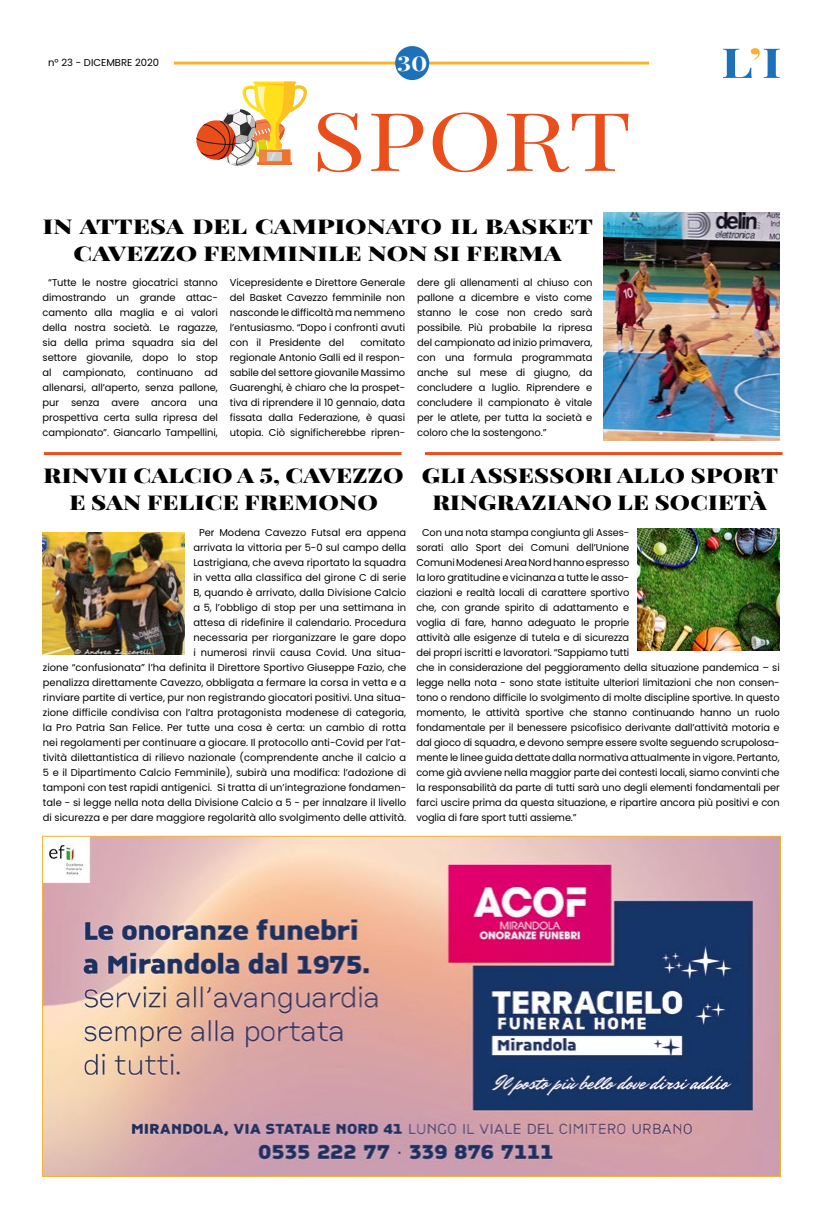
<style>
.page{position:relative;width:823px;height:1219px;background:#fff}
.page>*{position:absolute;margin:0;border:0;box-sizing:border-box;transform-origin:0 0}
.t1{font:81px "Playfair Display SC";letter-spacing:.005em;color:#e94e1b;scale:1.25 1}
.ph-titoli_brevi{font:900 20px/27px "Playfair Display SC";letter-spacing:.01em;color:#000;text-align:center;scale:1.3 1}
.ph-titoli_brevi-2{font:900 20px/27px "Playfair Display SC";letter-spacing:.01em;color:#000;text-align:center;scale:1.22 1}
.ph-titoli_brevi-3{font:900 20px/27px "Playfair Display SC";letter-spacing:.01em;color:#000;text-align:center;scale:1.24 1}
.t2{font:700 20px "Playfair Display SC";color:#fff;scale:1.25 1}
.ph-testo_articolo{font:10px/15px "Poppins";letter-spacing:-.005em;color:#000;text-align:justify}
</style>
<div class="page">
<hr style="left:174px;top:62px;width:474px;height:3px;background:#f9b234">
<div style="left:395px;top:46px;width:34px;height:34px;background:#1d71b8;border-radius:50%"></div>
<svg style="left:723px;top:48px;width:56px;height:30px"></svg>
<svg style="left:196px;top:82px;width:111px;height:84px"></svg>
<img style="left:44px;top:838px;width:734px;height:337px">
<img style="left:603px;top:213px;width:176px;height:228px">
<hr style="left:44px;top:452px;width:357px;height:3px;background:#e94e1b">
<hr style="left:424px;top:452px;width:358px;height:3px;background:#e94e1b">
<img style="left:43px;top:533px;width:142px;height:122px">
<img style="left:637px;top:529px;width:142px;height:122px">
<p class="ph-testo_articolo" style="left:48px;top:55px;width:112px">n° 23 - DICEMBRE 2020</p>
<h2 class="t2" style="left:397px;top:51px;width:26px">30</h2>
<h1 class="t1" style="left:311px;top:91px;width:257px">SPORT</h1>
<p class="ph-titoli_brevi" style="left:43px;top:213px;width:424px">IN ATTESA DEL CAMPIONATO IL BASKET<br>CAVEZZO FEMMINILE NON SI FERMA</p>
<p class="ph-testo_articolo" style="left:43px;top:275px;width:177px;text-align:center">“Tutte le nostre giocatrici stanno dimostrando un grande attac&shy;camento alla maglia e ai valori della nostra società. Le ragazze, sia della prima squadra sia del settore giovanile, dopo lo stop al campionato, continuano ad allenarsi, all’aperto, senza pallone, pur senza avere ancora una prospettiva certa sulla ripresa del campionato”. Giancarlo Tampellini,</p>
<p class="ph-testo_articolo" style="left:230px;top:275px;width:177px">Vicepresidente e Direttore Generale del Basket Cavezzo femminile non nasconde le difficoltà ma nemmeno l’entusiasmo. “Dopo i confronti avuti con il Presidente del</p>
<p class="ph-testo_articolo" style="left:230px;top:335px;width:177px;text-indent:130px">comitato regionale Antonio Galli ed il respon&shy;sabile del settore giovanile Massimo Guarenghi, è chiaro che la prospet&shy;tiva di riprendere il 10 gennaio, data fissata dalla Federazione, è quasi utopia. Ciò significherebbe ripren-</p>
<p class="ph-testo_articolo" style="left:417px;top:275px;width:177px">dere gli allenamenti al chiuso con pallone a dicembre e visto come stanno le cose non credo sarà possibile. Più probabile la ripresa del campionato ad inizio primavera, con una formula programmata anche sul mese di giugno, da concludere a luglio. Riprendere e concludere il campionato è vitale per le atlete, per tutta la società e coloro che la sostengono.”</p>
<p class="ph-titoli_brevi-3" style="left:43px;top:462px;width:292px">RINVII CALCIO A 5, CAVEZZO<br>E SAN FELICE FREMONO</p>
<p class="ph-titoli_brevi-2" style="left:421px;top:462px;width:293px">GLI ASSESSORI ALLO SPORT<br>RINGRAZIANO LE SOCIETÀ</p>
<p class="ph-testo_articolo" style="left:43px;top:525px;width:364px;text-align:right">Per Modena Cavezzo Futsal era appena<br>arrivata la vittoria per 5-0 sul campo della<br>Lastrigiana, che aveva riportato la squadra<br>in vetta alla classifica del girone C di serie<br>B, quando è arrivato, dalla Divisione Calcio<br>a 5, l’obbligo di stop per una settimana in<br>attesa di ridefinire il calendario. Procedura<br>necessaria per riorganizzare le gare dopo<br>i numerosi rinvii causa Covid. Una situa-<br>zione “confusionata” l’ha definita il Direttore Sportivo Giuseppe Fazio, che penalizza direttamente Cavezzo, obbligata a fermare la corsa in vetta e a rinviare partite di vertice, pur non registrando giocatori positivi. Una situa&shy;zione difficile condivisa con l’altra protagonista modenese di categoria, la Pro Patria San Felice. Per tutte una cosa è certa: un cambio di rotta nei regolamenti per continuare a giocare. Il protocollo anti-Covid per l’at&shy;tività dilettantistica di rilievo nazionale (comprendente anche il calcio a 5 e il Dipartimento Calcio Femminile), subirà una modifica: l’adozione di tamponi con test rapidi antigenici. Si tratta di un’integrazione fondamen&shy;tale - si legge nella nota della Divisione Calcio a 5 - per innalzare il livello di sicurezza e per dare maggiore regolarità allo svolgimento delle attività.</p>
<p class="ph-testo_articolo" style="left:416px;top:525px;width:364px;text-align:left;text-indent:6px">Con una nota stampa congiunta gli Asses-<br>sorati allo Sport dei Comuni dell’Unione<br>Comuni Modenesi Area Nord hanno espresso<br>la loro gratitudine e vicinanza a tutte le asso-<br>ciazioni e realtà locali di carattere sportivo<br>che, con grande spirito di adattamento e<br>voglia di fare, hanno adeguato le proprie<br>attività alle esigenze di tutela e di sicurezza<br>dei propri iscritti e lavoratori. “Sappiamo tutti<br>che in considerazione del peggioramento della situazione pandemica – si legge nella nota - sono state istituite ulteriori limitazioni che non consen&shy;tono o rendono difficile lo svolgimento di molte discipline sportive. In questo momento, le attività sportive che stanno continuando hanno un ruolo fondamentale per il benessere psicofisico derivante dall’attività motoria e dal gioco di squadra, e devono sempre essere svolte seguendo scrupolosa&shy;mente le linee guida dettate dalla normativa attualmente in vigore. Pertanto, come già avviene nella maggior parte dei contesti locali, siamo convinti che la responsabilità da parte di tutti sarà uno degli elementi fondamentali per farci uscire prima da questa situazione, e ripartire ancora più positivi e con voglia di fare sport tutti assieme.”</p>
</div>
